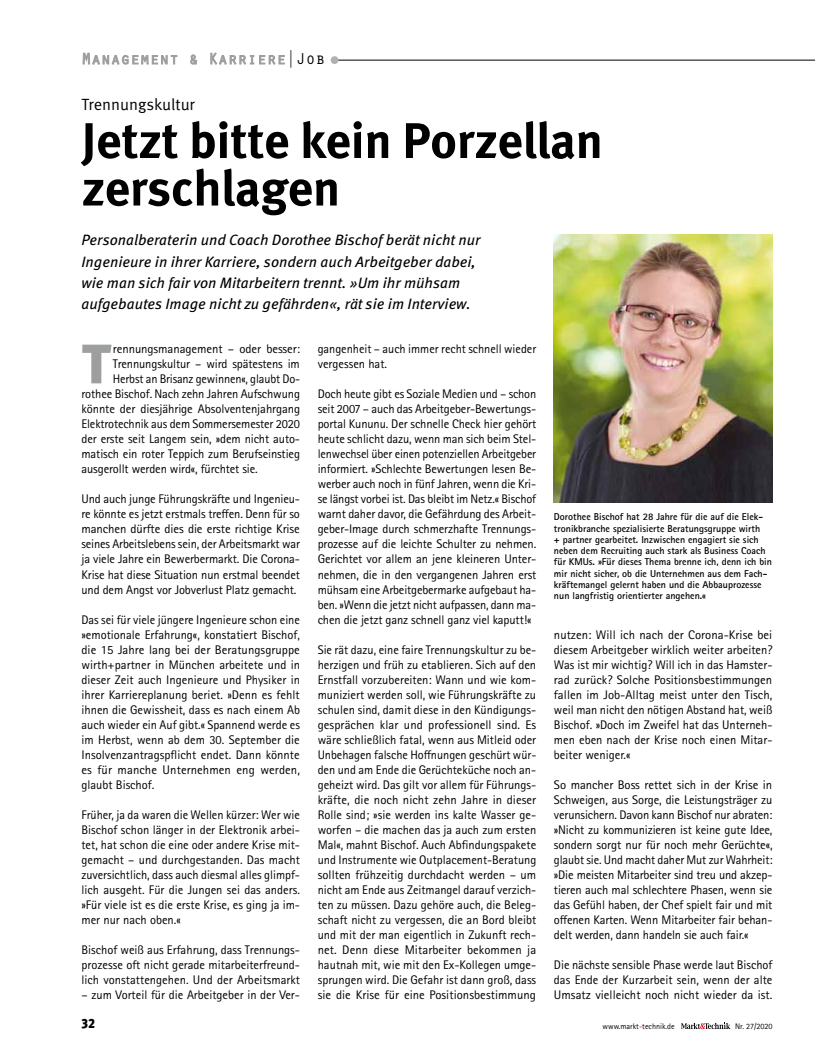
<style>
.page{position:relative;width:815px;height:1053px;background:#fff}
.page>*{position:absolute;margin:0;border:0;box-sizing:border-box;transform-origin:0 0}
.t1{font:900 55.5px "Meta OT";color:#9c9e9f}
.t2{font:700 50px/47.5px "Meta OT";letter-spacing:-.01em;color:#000}
.t3{font:16.25px "Meta OT";letter-spacing:-.005em;color:#000}
.t4{font:italic 15px/21.2px "Meta OT";color:#000}
.t5{font:900 13.38px "Meta OT";color:#000;scale:.91 1}
.t6{font:12.5px/15px "Rotis Sans Serif Pro";letter-spacing:-.01em;color:#000;text-align:justify}
.t7{font:700 10px/11.2px "Rotis Sans Serif Pro";color:#000}
.t8{font:8.12px "Rotis Sans Serif Pro";color:#000}
.s1{color:#e2001a}
</style>
<div class="page">
<svg style="left:83px;top:52px;width:94px;height:13px"></svg>
<svg style="left:190px;top:54px;width:7px;height:11px"></svg>
<svg style="left:210px;top:52px;width:75px;height:13px"></svg>
<hr style="left:335px;top:60px;width:480px;height:1px;background:#000">
<div style="left:331px;top:56px;width:7px;height:8px;background:#b0b1b3;border-radius:50%"></div>
<svg style="left:681px;top:1022px;width:49px;height:7px"></svg>
<img style="left:554px;top:235px;width:218px;height:267px">
<h3 class="t3" style="left:81px;top:95px;width:115px">Trennungskultur</h3>
<h2 class="t2" style="left:81px;top:118px;width:523px">Jetzt bitte kein Porzellan zerschlagen</h2>
<p class="t4" style="left:81px;top:230px;width:401px">Personalberaterin und Coach Dorothee Bischof berät nicht nur Ingenieure in ihrer Karriere, sondern auch Arbeitgeber dabei, wie man sich fair von Mitarbeitern trennt. »Um ihr mühsam aufgebautes Image nicht zu gefährden«, rät sie im Interview.</p>
<h1 class="t1" style="left:81px;top:330px;width:31px">T</h1>
<p class="t6" style="left:113px;top:342px;width:189px">rennungsmanagement – oder besser:</p>
<p class="t6" style="left:318px;top:342px;width:220px">gangenheit – auch immer recht schnell wieder vergessen hat.</p>
<p class="t6" style="left:318px;top:387px;width:220px">Doch heute gibt es Soziale Medien und – schon seit 2007 – auch das Arbeitgeber-Bewertungs&shy;portal Kununu. Der schnelle Check hier gehört heute schlicht dazu, wenn man sich beim Stel&shy;lenwechsel über einen potenziellen Arbeitgeber informiert. »Schlechte Bewertungen lesen Be&shy;werber auch noch in fünf Jahren, wenn die Kri&shy;se längst vorbei ist. Das bleibt im Netz.« Bischof warnt daher davor, die Gefährdung des Arbeit&shy;geber-Image durch schmerzhafte Trennungs&shy;prozesse auf die leichte Schulter zu nehmen.<br>Gerichtet vor allem an jene kleineren Unter&shy;nehmen, die in den vergangenen Jahren erst mühsam eine Arbeitgebermarke aufgebaut ha&shy;ben. »Wenn die jetzt nicht aufpassen, dann ma&shy;chen die jetzt ganz schnell ganz viel kaputt!«</p>
<p class="t6" style="left:318px;top:642px;width:220px">Sie rät dazu, eine faire Trennungskultur zu be&shy;herzigen und früh zu etablieren. Sich auf den Ernstfall vorzubereiten: Wann und wie kom&shy;muniziert werden soll, wie Führungskräfte zu schulen sind, damit diese in den Kündigungs&shy;gesprächen klar und professionell sind. Es wäre schließlich fatal, wenn aus Mitleid oder Unbehagen falsche Hoffnungen geschürt wür&shy;den und am Ende die Gerüchteküche noch an&shy;geheizt wird. Das gilt vor allem für Führungs&shy;kräfte, die noch nicht zehn Jahre in dieser Rolle sind; »sie werden ins kalte Wasser ge&shy;worfen – die machen das ja auch zum ersten Mal«, mahnt Bischof. Auch Abfindungspakete und Instrumente wie Outplacement-Beratung sollten frühzeitig durchdacht werden – um nicht am Ende aus Zeitmangel darauf verzich&shy;ten zu müssen. Dazu gehöre auch, die Beleg&shy;schaft nicht zu vergessen, die an Bord bleibt und mit der man eigentlich in Zukunft rech&shy;net. Denn diese Mitarbeiter bekommen ja hautnah mit, wie mit den Ex-Kollegen umge&shy;sprungen wird. Die Gefahr ist dann groß, dass sie die Krise für eine Positionsbestimmung</p>
<p class="t6" style="left:113px;top:357px;width:188px">Trennungskultur – wird spätestens im</p>
<p class="t6" style="left:113px;top:372px;width:189px">Herbst an Brisanz gewinnen«, glaubt Do-</p>
<p class="t6" style="left:81px;top:387px;width:220px">rothee Bischof. Nach zehn Jahren Aufschwung</p>
<p class="t6" style="left:81px;top:402px;width:220px">könnte der diesjährige Absolventenjahrgang</p>
<p class="t6" style="left:81px;top:417px;width:220px">Elektrotechnik aus dem Sommersemester 2020</p>
<p class="t6" style="left:81px;top:432px;width:220px">der erste seit Langem sein, »dem nicht auto-</p>
<p class="t6" style="left:81px;top:447px;width:220px">matisch ein roter Teppich zum Berufseinstieg</p>
<p class="t6" style="left:81px;top:462px;width:178px">ausgerollt werden wird«, fürchtet sie.</p>
<p class="t6" style="left:81px;top:492px;width:220px">Und auch junge Führungskräfte und Ingenieu&shy;re könnte es jetzt erstmals treffen. Denn für so manchen dürfte dies die erste richtige Krise seines Arbeitslebens sein, der Arbeitsmarkt war ja viele Jahre ein Bewerbermarkt. Die Corona-Krise hat diese Situation nun erstmal beendet und dem Angst vor Jobverlust Platz gemacht.</p>
<p class="t6" style="left:81px;top:612px;width:220px">Das sei für viele jüngere Ingenieure schon eine »emotionale Erfahrung«, konstatiert Bischof, die 15 Jahre lang bei der Beratungsgruppe wirth+partner in München arbeitete und in dieser Zeit auch Ingenieure und Physiker in ihrer Karriereplanung beriet. »Denn es fehlt ihnen die Gewissheit, dass es nach einem Ab auch wieder ein Auf gibt.« Spannend werde es im Herbst, wenn ab dem 30. September die Insolvenzantragspflicht endet. Dann könnte es für manche Unternehmen eng werden, glaubt Bischof.</p>
<p class="t6" style="left:81px;top:807px;width:220px">Früher, ja da waren die Wellen kürzer: Wer wie Bischof schon länger in der Elektronik arbei&shy;tet, hat schon die eine oder andere Krise mit&shy;gemacht – und durchgestanden. Das macht zuversichtlich, dass auch diesmal alles glimpf&shy;lich ausgeht. Für die Jungen sei das anders. »Für viele ist es die erste Krise, es ging ja im&shy;mer nur nach oben.«</p>
<p class="t6" style="left:81px;top:942px;width:220px">Bischof weiß aus Erfahrung, dass Trennungs&shy;prozesse oft nicht gerade mitarbeiterfreund&shy;lich vonstattengehen. Und der Arbeitsmarkt</p>
<p class="t6" style="left:81px;top:987px;width:220px">– zum Vorteil für die Arbeitgeber in der Ver-</p>
<p class="t7" style="left:554px;top:511px;width:220px">Dorothee Bischof hat 28 Jahre für die auf die Elek&shy;tronikbranche spezialisierte Beratungsgruppe wirth<br>+ partner gearbeitet. Inzwischen engagiert sie sich neben dem Recruiting auch stark als Business Coach für KMUs. »Für dieses Thema brenne ich, denn ich bin mir nicht sicher, ob die Unternehmen aus dem Fach&shy;kräftemangel gelernt haben und die Abbauprozesse nun langfristig orientierter angehen.«</p>
<p class="t6" style="left:554px;top:627px;width:220px">nutzen: Will ich nach der Corona-Krise bei diesem Arbeitgeber wirklich weiter arbeiten?<br>Was ist mir wichtig? Will ich in das Hamster&shy;rad zurück? Solche Positionsbestimmungen fallen im Job-Alltag meist unter den Tisch, weil man nicht den nötigen Abstand hat, weiß Bischof. »Doch im Zweifel hat das Unterneh&shy;men eben nach der Krise noch einen Mitar&shy;beiter weniger.«</p>
<p class="t6" style="left:554px;top:777px;width:220px">So mancher Boss rettet sich in der Krise in Schweigen, aus Sorge, die Leistungsträger zu verunsichern. Davon kann Bischof nur abraten: »Nicht zu kommunizieren ist keine gute Idee, sondern sorgt nur für noch mehr Gerüchte«, glaubt sie. Und macht daher Mut zur Wahrheit: »Die meisten Mitarbeiter sind treu und akzep&shy;tieren auch mal schlechtere Phasen, wenn sie das Gefühl haben, der Chef spielt fair und mit offenen Karten. Wenn Mitarbeiter fair behan&shy;delt werden, dann handeln sie auch fair.«</p>
<p class="t6" style="left:554px;top:957px;width:220px">Die nächste sensible Phase werde laut Bischof das Ende der Kurzarbeit sein, wenn der alte Umsatz vielleicht noch nicht wieder da ist.</p>
<p class="t5" style="left:81px;top:1015px;width:16px">32</p>
<p class="t8" style="left:603px;top:1021px;width:74px">www.markt<span class="s1">-</span>technik.de</p>
<p class="t8" style="left:735px;top:1021px;width:39px">Nr. 27/2020</p>
</div>
